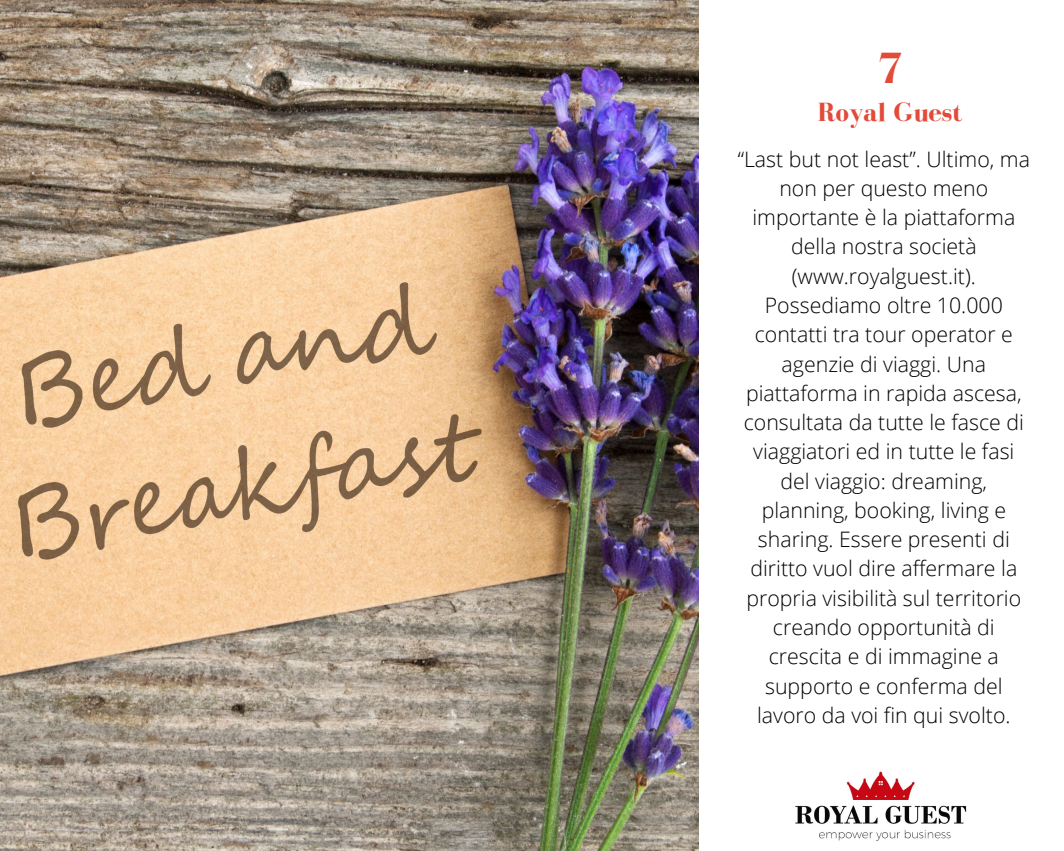
<style>
.page{position:relative;width:1064px;height:851px;background:#fff}
.page>*{position:absolute;margin:0;border:0;box-sizing:border-box;transform-origin:0 0}
.t1{font:700 45px "Bodoni FLF";color:#e24b39}
.t2{font:700 27px "Bodoni FLF";color:#e24b39}
.t3{font:300 21.3px/29.2px "Open Sans";color:#000;text-align:center}
</style>
<div class="page">
<img style="left:0;top:0;width:698px;height:850px">
<img style="left:795px;top:771px;width:172px;height:70px">
<p class="t1" style="left:876px;top:44px;width:28px">7</p>
<p class="t2" style="left:817px;top:97px;width:146px">Royal Guest</p>
<p class="t3" style="left:737px;top:144px;width:294px">“Last but not least”. Ultimo, ma non per questo meno importante è la piattaforma della nostra società (www.royalguest.it).<br>Possediamo oltre 10.000 contatti tra tour operator e agenzie di viaggi. Una piattaforma in rapida ascesa, consultata da tutte le fasce di viaggiatori ed in tutte le fasi del viaggio: dreaming, planning, booking, living e sharing. Essere presenti di diritto vuol dire affermare la propria visibilità sul territorio creando opportunità di crescita e di immagine a supporto e conferma del lavoro da voi fin qui svolto.</p>
</div>
